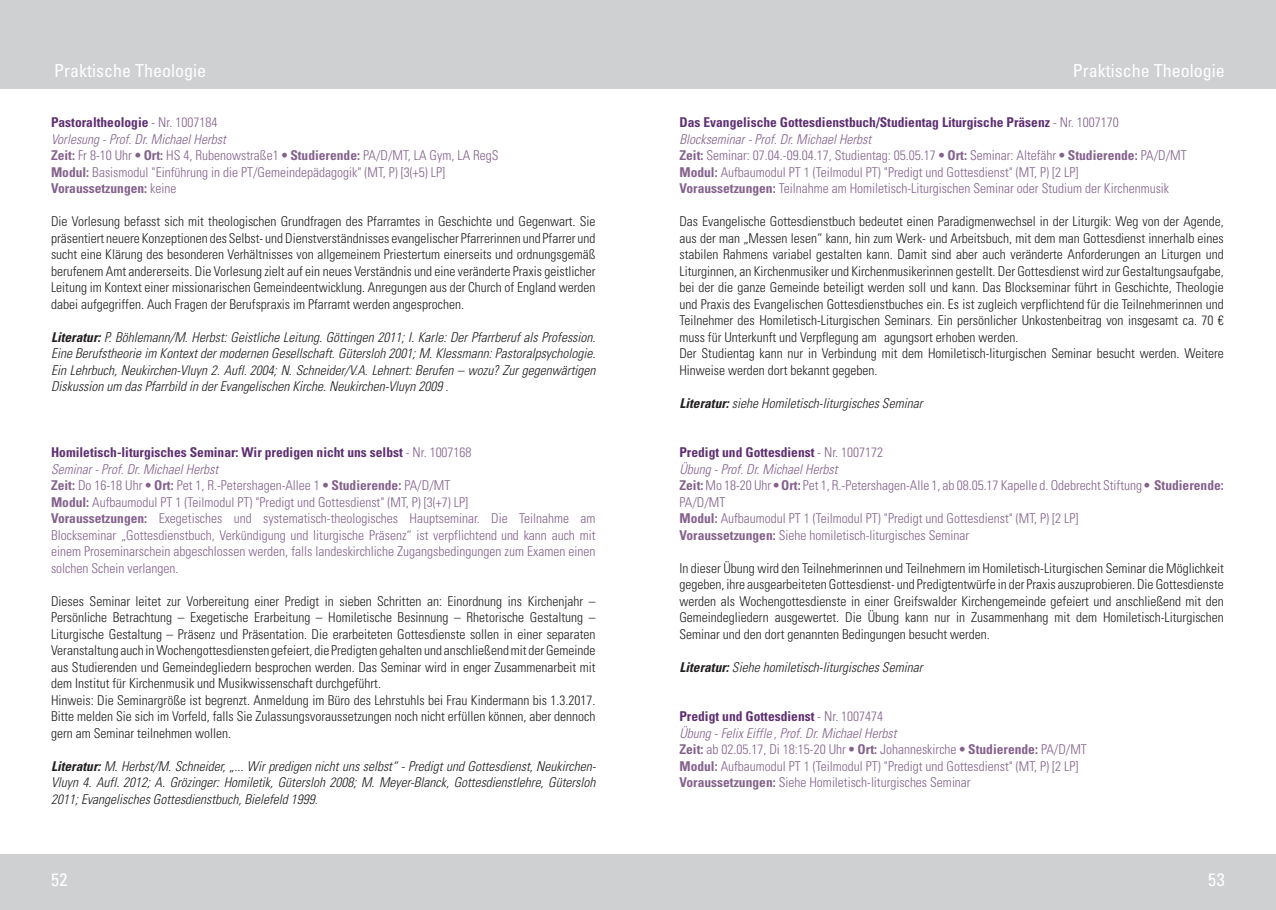
<style>
.page{position:relative;width:1276px;height:910px;background:#fff}
.page>*{position:absolute;margin:0;border:0;box-sizing:border-box;transform-origin:0 0}
.t1{font:condensed 18px "Univers LT Std";color:#fff}
.t2{font:300 condensed 13.5px/16.5px "Univers LT Std";color:#231f20}
.t3{font:300 condensed 13.5px/16.5px "Univers LT Std";color:#84628d}
.t4{font:italic 300 condensed 13.5px/16.5px "Univers LT Std";color:#231f20;text-align:justify}
.s1{font-weight:700;color:#5e3071}
.s2{font-style:italic}
.s3{font-weight:700}
</style>
<div class="page">
<div style="left:0;top:855px;width:1276px;height:55px;background:#cfd0d2"></div>
<div style="left:0;top:0;width:1276px;height:89px;background:#cfd0d2"></div>
<h1 class="t1" style="left:54px;top:59px;width:153px">Praktische Theologie</h1>
<p class="t3" style="left:51px;top:114px;width:449px"><span class="s1">Pastoraltheologie</span> - Nr. 1007184<br><span class="s2">Vorlesung - Prof. Dr. Michael Herbst<br></span><span class="s3">Zeit:</span> Fr 8-10 Uhr <span class="s3">• Ort:</span> HS 4, Rubenowstraße1 <span class="s3">• Studierende:</span> PA/D/MT, LA Gym, LA RegS <span class="s3">Modul:</span> Basismodul "Einführung in die PT/Gemeindepädagogik" (MT, P) [3(+5) LP] <span class="s3">Voraussetzungen:</span> keine</p>
<p class="t2" style="left:51px;top:213px;width:546px;text-align:justify">Die Vorlesung befasst sich mit theologischen Grundfragen des Pfarramtes in Geschichte und Gegenwart. Sie präsentiert neuere Konzeptionen des Selbst- und Dienstverständnisses evangelischer Pfarrerinnen und Pfarrer und sucht eine Klärung des besonderen Verhältnisses von allgemeinem Priestertum einerseits und ordnungsgemäß berufenem Amt andererseits. Die Vorlesung zielt auf ein neues Verständnis und eine veränderte Praxis geistlicher Leitung im Kontext einer missionarischen Gemeindeentwicklung. Anregungen aus der Church of England werden dabei aufgegriffen. Auch Fragen der Berufspraxis im Pfarramt werden angesprochen.</p>
<p class="t4" style="left:51px;top:329px;width:546px"><span class="s3">Literatur:</span> P. Böhlemann/M. Herbst: Geistliche Leitung. Göttingen 2011; I. Karle: Der Pfarrberuf als Profession.<br>Eine Berufstheorie im Kontext der modernen Gesellschaft. Gütersloh 2001; M. Klessmann: Pastoralpsychologie.<br>Ein Lehrbuch, Neukirchen-Vluyn 2. Aufl. 2004; N. Schneider/V.A. Lehnert: Berufen – wozu? Zur gegenwärtigen Diskussion um das Pfarrbild in der Evangelischen Kirche. Neukirchen-Vluyn 2009 .</p>
<p class="t3" style="left:51px;top:444px;width:546px"><span class="s1">Homiletisch-liturgisches Seminar: Wir predigen nicht uns selbst</span> - Nr. 1007168<br><span class="s2">Seminar - Prof. Dr. Michael Herbst<br></span><span class="s3">Zeit:</span> Do 16-18 Uhr <span class="s3">• Ort:</span> Pet 1, R.-Petershagen-Allee 1 <span class="s3">• Studierende:</span> PA/D/MT<br><span class="s3">Modul:</span> Aufbaumodul PT 1 (Teilmodul PT) "Predigt und Gottesdienst" (MT, P) [3(+7) LP]<br><span class="s3">Voraussetzungen:</span> Exegetisches und systematisch-theologisches Hauptseminar. Die Teilnahme am Blockseminar „Gottesdienstbuch, Verkündigung und liturgische Präsenz“ ist verpflichtend und kann auch mit einem Proseminarschein abgeschlossen werden, falls landeskirchliche Zugangsbedingungen zum Examen einen solchen Schein verlangen.</p>
<p class="t2" style="left:51px;top:592px;width:546px">Dieses Seminar leitet zur Vorbereitung einer Predigt in sieben Schritten an: Einordnung ins Kirchenjahr – Persönliche Betrachtung – Exegetische Erarbeitung – Homiletische Besinnung – Rhetorische Gestaltung – Liturgische Gestaltung – Präsenz und Präsentation. Die erarbeiteten Gottesdienste sollen in einer separaten Veranstaltung auch in Wochengottesdiensten gefeiert, die Predigten gehalten und anschließend mit der Gemeinde aus Studierenden und Gemeindegliedern besprochen werden. Das Seminar wird in enger Zusammenarbeit mit dem Institut für Kirchenmusik und Musikwissenschaft durchgeführt.<br>Hinweis: Die Seminargröße ist begrenzt. Anmeldung im Büro des Lehrstuhls bei Frau Kindermann bis 1.3.2017.<br>Bitte melden Sie sich im Vorfeld, falls Sie Zulassungsvoraussetzungen noch nicht erfüllen können, aber dennoch gern am Seminar teilnehmen wollen.</p>
<p class="t4" style="left:51px;top:758px;width:546px"><span class="s3">Literatur:</span> M. Herbst/M. Schneider, „... Wir predigen nicht uns selbst“ - Predigt und Gottesdienst, Neukirchen-Vluyn 4. Aufl. 2012; A. Grözinger: Homiletik, Gütersloh 2008; M. Meyer-Blanck, Gottesdienstlehre, Gütersloh 2011; Evangelisches Gottesdienstbuch, Bielefeld 1999.</p>
<h1 class="t1" style="left:1073px;top:59px;width:153px">Praktische Theologie</h1>
<p class="t3" style="left:679px;top:114px;width:509px"><span class="s1">Das Evangelische Gottesdienstbuch/Studientag Liturgische Präsenz</span> - Nr. 1007170<br><span class="s2">Blockseminar - Prof. Dr. Michael Herbst<br></span><span class="s3">Zeit:</span> Seminar: 07.04.-09.04.17, Studientag: 05.05.17 <span class="s3">• Ort:</span> Seminar: Altefähr <span class="s3">• Studierende:</span> PA/D/MT <span class="s3">Modul:</span> Aufbaumodul PT 1 (Teilmodul PT) "Predigt und Gottesdienst" (MT, P) [2 LP]<br><span class="s3">Voraussetzungen:</span> Teilnahme am Homiletisch-Liturgischen Seminar oder Studium der Kirchenmusik</p>
<p class="t2" style="left:679px;top:213px;width:546px">Das Evangelische Gottesdienstbuch bedeutet einen Paradigmenwechsel in der Liturgik: Weg von der Agende, aus der man „Messen lesen“ kann, hin zum Werk- und Arbeitsbuch, mit dem man Gottesdienst innerhalb eines stabilen Rahmens variabel gestalten kann. Damit sind aber auch veränderte Anforderungen an Liturgen und Liturginnen, an Kirchenmusiker und Kirchenmusikerinnen gestellt. Der Gottesdienst wird zur Gestaltungsaufgabe, bei der die ganze Gemeinde beteiligt werden soll und kann. Das Blockseminar führt in Geschichte, Theologie und Praxis des Evangelischen Gottesdienstbuches ein. Es ist zugleich verpflichtend für die Teilnehmerinnen und Teilnehmer des Homiletisch-Liturgischen Seminars. Ein persönlicher Unkostenbeitrag von insgesamt ca. 70 € muss für Unterkunft und Verpflegung am agungsort erhoben werden.<br>Der Studientag kann nur in Verbindung mit dem Homiletisch-liturgischen Seminar besucht werden. Weitere Hinweise werden dort bekannt gegeben.</p>
<p class="t4" style="left:679px;top:395px;width:244px"><span class="s3">Literatur:</span> siehe Homiletisch-liturgisches Seminar</p>
<p class="t3" style="left:679px;top:444px;width:546px"><span class="s1">Predigt und Gottesdienst</span> - Nr. 1007172<br><span class="s2">Übung - Prof. Dr. Michael Herbst<br></span><span class="s3">Zeit:</span> Mo 18-20 Uhr <span class="s3">• Ort:</span> Pet 1, R.-Petershagen-Alle 1, ab 08.05.17 Kapelle d. Odebrecht Stiftung <span class="s3">• Studierende:<br></span>PA/D/MT<br><span class="s3">Modul:</span> Aufbaumodul PT 1 (Teilmodul PT) "Predigt und Gottesdienst" (MT, P) [2 LP]<br><span class="s3">Voraussetzungen:</span> Siehe homiletisch-liturgisches Seminar</p>
<p class="t2" style="left:679px;top:559px;width:546px;text-align:justify">In dieser Übung wird den Teilnehmerinnen und Teilnehmern im Homiletisch-Liturgischen Seminar die Möglichkeit gegeben, ihre ausgearbeiteten Gottesdienst- und Predigtentwürfe in der Praxis auszuprobieren. Die Gottesdienste werden als Wochengottesdienste in einer Greifswalder Kirchengemeinde gefeiert und anschließend mit den Gemeindegliedern ausgewertet. Die Übung kann nur in Zusammenhang mit dem Homiletisch-Liturgischen Seminar und den dort genannten Bedingungen besucht werden.</p>
<p class="t4" style="left:679px;top:659px;width:244px"><span class="s3">Literatur:</span> Siehe homiletisch-liturgisches Seminar</p>
<p class="t3" style="left:679px;top:708px;width:409px"><span class="s1">Predigt und Gottesdienst</span> - Nr. 1007474<br><span class="s2">Übung - Felix Eiffle , Prof. Dr. Michael Herbst<br></span><span class="s3">Zeit:</span> ab 02.05.17, Di 18:15-20 Uhr <span class="s3">• Ort:</span> Johanneskirche <span class="s3">• Studierende:</span> PA/D/MT <span class="s3">Modul:</span> Aufbaumodul PT 1 (Teilmodul PT) "Predigt und Gottesdienst" (MT, P) [2 LP] <span class="s3">Voraussetzungen:</span> Siehe Homiletisch-liturgisches Seminar</p>
<h1 class="t1" style="left:51px;top:868px;width:18px">52</h1>
<h1 class="t1" style="left:1208px;top:868px;width:18px">53</h1>
</div>
